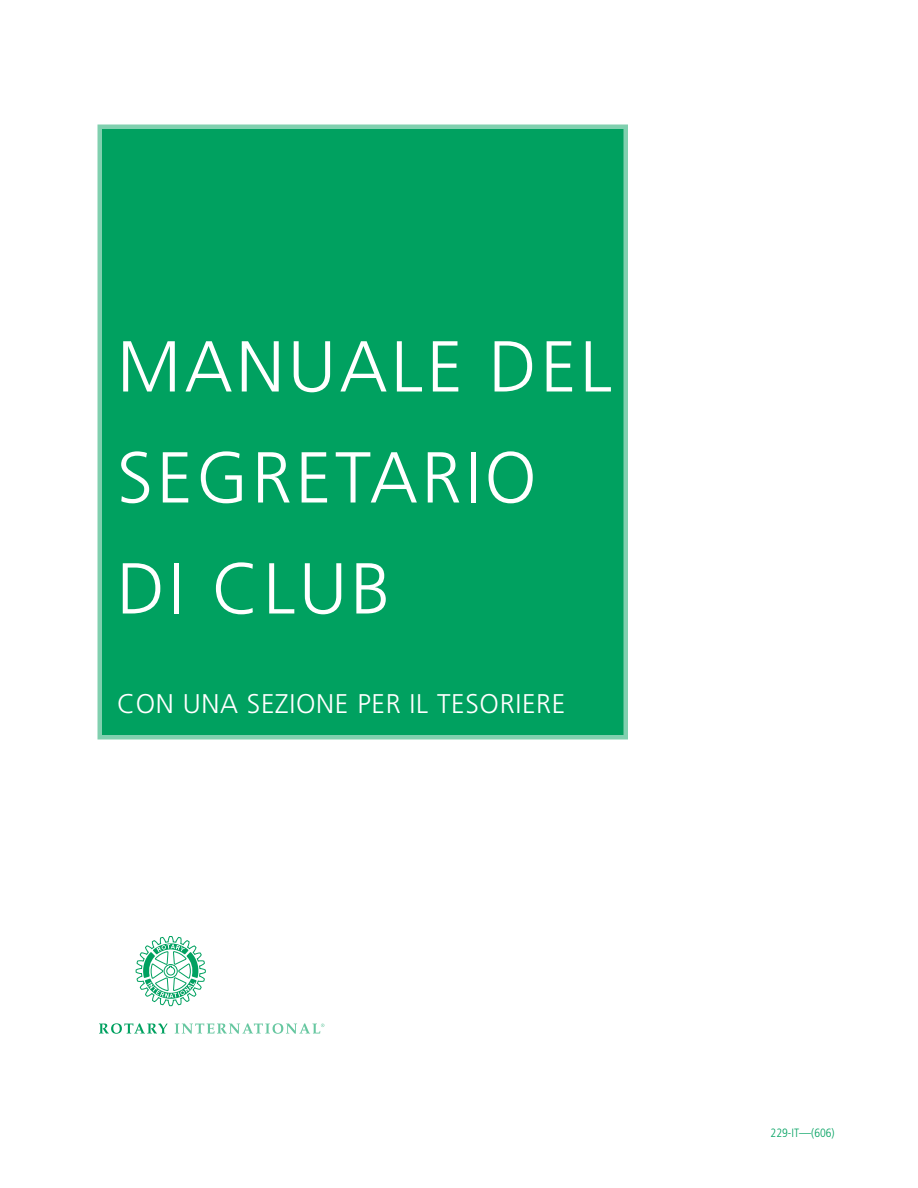
<style>
.page{position:relative;width:918px;height:1188px;background:#fff}
.page>*{position:absolute;margin:0;border:0;box-sizing:border-box;transform-origin:0 0}
.t1{font:300 72px/111px "Frutiger";letter-spacing:.05em;color:#fff}
.t2{font:300 27px "Frutiger";letter-spacing:.025em;color:#fff}
.t3{font:300 condensed 12px "Frutiger";color:#00a160}
</style>
<div class="page">
<div style="left:100px;top:127px;width:526px;height:610px;background:#00a160"></div>
<div style="left:98px;top:124px;width:530px;height:616px;border:4px solid #80d0af"></div>
<svg style="left:99px;top:1023px;width:69px;height:11px"></svg>
<svg style="left:175px;top:1023px;width:149px;height:11px"></svg>
<svg style="left:135px;top:936px;width:71px;height:71px"></svg>
<h1 class="t1" style="left:117px;top:312px;width:497px">MANUALE DEL<br>SEGRETARIO<br>DI CLUB</h1>
<p class="t2" style="left:117px;top:688px;width:450px">CON UNA SEZIONE PER IL TESORIERE</p>
<p class="t3" style="left:771px;top:1126px;width:66px">229-IT—(606)</p>
</div>
